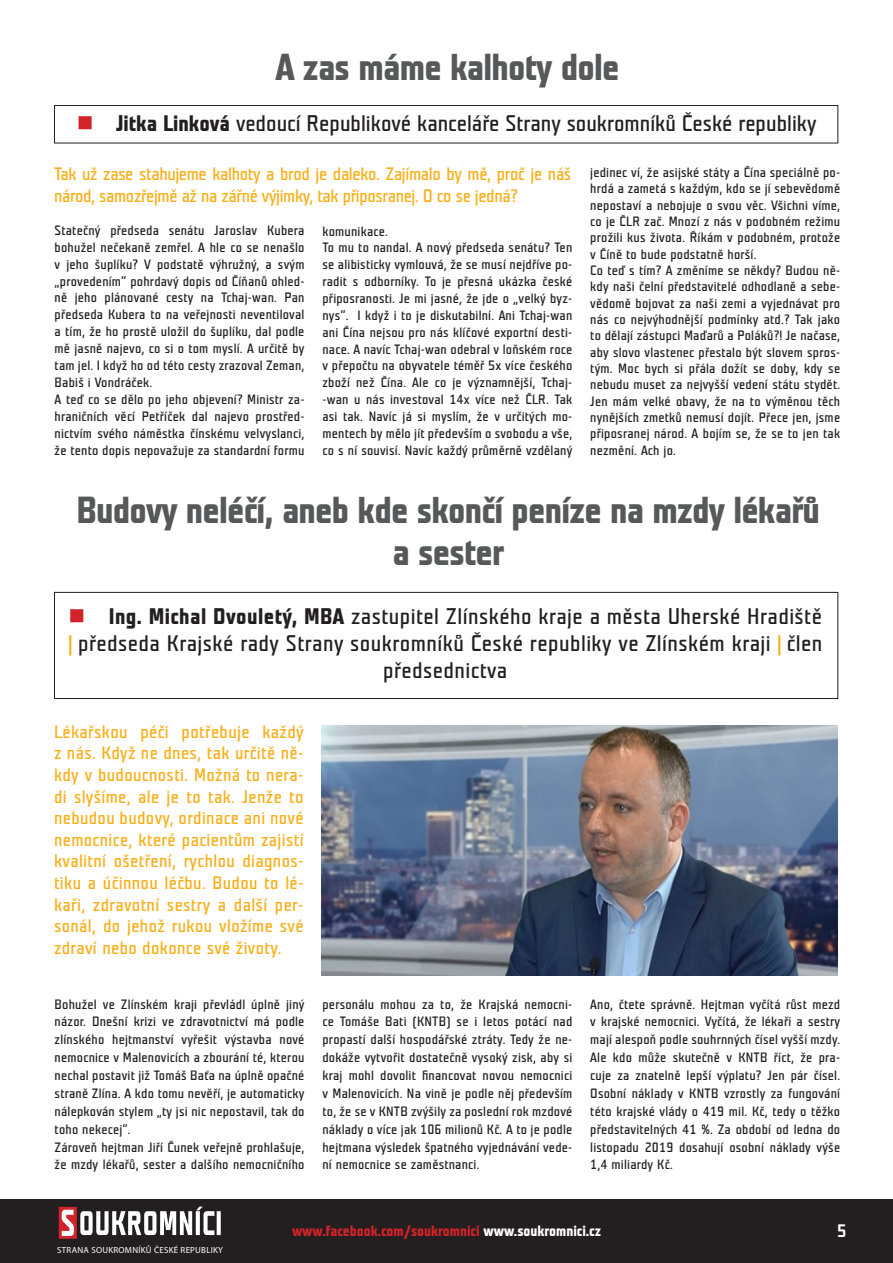
<style>
.page{position:relative;width:893px;height:1263px;background:#fff}
.page>*{position:absolute;margin:0;border:0;box-sizing:border-box;transform-origin:0 0}
.t1{font:700 37.5px/42px "Teuton Normal CE";letter-spacing:-.02em;color:#57585a;text-align:center}
.t2{font:22.5px/27px "Teuton Normal CE";letter-spacing:.02em;color:#231f20;text-align:center}
.t3{font:22.5px "Teuton Normal CE";color:#231f20}
.t4{font:18px/21.6px "Teuton Normal CE";letter-spacing:-.02em;color:#faaf18}
.t5{font:18px "Teuton Fett";color:#fff}
.t6{font:700 15px "Teuton Normal CE";color:#d1232a}
.t7{font:13.5px/17.9px "Teuton Normal CE";letter-spacing:.015em;color:#231f20;text-align:justify}
.t8{font:8.85px "Myriad Pro";letter-spacing:.03em;color:#fff}
.s1{color:#d1232a}
.s2{font-weight:700}
.s3{color:#faaf18}
.s4{color:#fff}
</style>
<div class="page">
<div style="left:0;top:1199px;width:893px;height:64px;background:#231f20"></div>
<div style="left:58px;top:1205px;width:20px;height:35px;background:#d1232a"></div>
<div style="left:56px;top:1204px;width:23px;height:37px;border:2px solid #231f20"></div>
<svg style="left:62px;top:1210px;width:12px;height:26px"></svg>
<svg style="left:80px;top:1206px;width:141px;height:29px"></svg>
<div style="left:54px;top:105px;width:784px;height:38px;border:1px solid #231f20"></div>
<div style="left:54px;top:592px;width:784px;height:107px;border:1px solid #231f20"></div>
<img style="left:322px;top:725px;width:515px;height:250px">
<p class="t1" style="left:276px;top:48px;width:345px">A zas máme kalhoty dole</p>
<p class="t3" style="left:77px;top:112px;width:741px"><span class="s1">■</span> <span class="s2">Jitka Linková</span> vedoucí Republikové kanceláře Strany soukromníků České republiky</p>
<p class="t4" style="left:54px;top:164px;width:519px">Tak už zase stahujeme kalhoty a brod je daleko. Zajímalo by mě, proč je náš národ, samozřejmě až na zářné výjimky, tak připosranej. O co se jedná?</p>
<p class="t7" style="left:55px;top:222px;width:251px;line-height:17px">Statečný předseda senátu Jaroslav Kubera bohužel nečekaně zemřel. A hle co se nenašlo v jeho šuplíku? V podstatě výhružný, a svým „provedením“ pohrdavý dopis od Číňanů ohled&shy;ně jeho plánované cesty na Tchaj-wan. Pan předseda Kubera to na veřejnosti neventiloval a tím, že ho prostě uložil do šuplíku, dal podle mě jasně najevo, co si o tom myslí. A určitě by tam jel. I když ho od této cesty zrazoval Zeman, Babiš i Vondráček.</p>
<p class="t7" style="left:55px;top:391px;width:251px;line-height:17px">A teď co se dělo po jeho objevení? Ministr za&shy;hraničních věcí Petříček dal najevo prostřed&shy;nictvím svého náměstka čínskému velvyslanci, že tento dopis nepovažuje za standardní formu</p>
<p class="t7" style="left:322px;top:222px;width:67px">komunikace.</p>
<p class="t7" style="left:322px;top:240px;width:251px;line-height:16.8px">To mu to nandal. A nový předseda senátu? Ten se alibisticky vymlouvá, že se musí nejdříve po&shy;radit s odborníky. To je přesná ukázka české připosranosti. Je mi jasné, že jde o „velký byz&shy;nys“. I když i to je diskutabilní. Ani Tchaj-wan ani Čína nejsou pro nás klíčové exportní desti&shy;nace. A navíc Tchaj-wan odebral v loňském roce v přepočtu na obyvatele téměř 5x více českého zboží než Čína. Ale co je významnější, Tchaj--wan u nás investoval 14x více než ČLR. Tak asi tak. Navíc já si myslím, že v určitých mo&shy;mentech by mělo jít především o svobodu a vše, co s ní souvisí. Navíc každý průměrně vzdělaný</p>
<p class="t7" style="left:590px;top:165px;width:251px;line-height:16.4px">jedinec ví, že asijské státy a Čína speciálně po&shy;hrdá a zametá s každým, kdo se jí sebevědomě nepostaví a nebojuje o svou věc. Všichni víme, co je ČLR zač. Mnozí z nás v podobném režimu prožili kus života. Říkám v podobném, protože v Číně to bude podstatně horší.</p>
<p class="t7" style="left:590px;top:263px;width:251px;line-height:16.4px">Co teď s tím? A změníme se někdy? Budou ně&shy;kdy naši čelní představitelé odhodlaně a sebe&shy;vědomě bojovat za naši zemi a vyjednávat pro nás co nejvýhodnější podmínky atd.? Tak jako to dělají zástupci Maďarů a Poláků?! Je načase, aby slovo vlastenec přestalo být slovem spros&shy;tým. Moc bych si přála dožít se doby, kdy se nebudu muset za nejvyšší vedení státu stydět.<br>Jen mám velké obavy, že na to výměnou těch nynějších zmetků nemusí dojít. Přece jen, jsme připosranej národ. A bojím se, že se to jen tak nezmění. Ach jo.</p>
<p class="t1" style="left:77px;top:490px;width:745px">Budovy neléčí, aneb kde skončí peníze na mzdy lékařů a sester</p>
<p class="t2" style="left:68px;top:604px;width:756px"><span class="s1">■</span> <span class="s2">Ing. Michal Dvouletý, MBA</span> zastupitel Zlínského kraje a města Uherské Hradiště <span class="s3">|</span> předseda Krajské rady Strany soukromníků České republiky ve Zlínském kraji <span class="s3">|</span> člen předsednictva</p>
<p class="t4" style="left:54px;top:721px;width:251px;text-align:justify">Lékařskou péči potřebuje každý z nás. Když ne dnes, tak určitě ně&shy;kdy v budoucnosti. Možná to nera&shy;di slyšíme, ale je to tak. Jenže to nebudou budovy, ordinace ani nové nemocnice, které pacientům zajistí kvalitní ošetření, rychlou diagnos&shy;tiku a účinnou léčbu. Budou to lé&shy;kaři, zdravotní sestry a další per&shy;sonál, do jehož rukou vložíme své zdraví nebo dokonce své životy.</p>
<p class="t7" style="left:55px;top:995px;width:251px">Bohužel ve Zlínském kraji převládl úplně jiný názor. Dnešní krizi ve zdravotnictví má podle zlínského hejtmanství vyřešit výstavba nové nemocnice v Malenovicích a zbourání té, kterou nechal postavit již Tomáš Baťa na úplně opačné straně Zlína. A kdo tomu nevěří, je automaticky nálepkován stylem „ty jsi nic nepostavil, tak do toho nekecej“.</p>
<p class="t7" style="left:55px;top:1138px;width:251px">Zároveň hejtman Jiří Čunek veřejně prohlašuje, že mzdy lékařů, sester a dalšího nemocničního</p>
<p class="t7" style="left:322px;top:995px;width:251px">personálu mohou za to, že Krajská nemocni&shy;ce Tomáše Bati (KNTB) se i letos potácí nad propastí další hospodářské ztráty. Tedy že ne&shy;dokáže vytvořit dostatečně vysoký zisk, aby si kraj mohl dovolit financovat novou nemocnici v Malenovicích. Na vině je podle něj především to, že se v KNTB zvýšily za poslední rok mzdové náklady o více jak 106 milionů Kč. A to je podle hejtmana výsledek špatného vyjednávání vede&shy;ní nemocnice se zaměstnanci.</p>
<p class="t7" style="left:590px;top:995px;width:251px">Ano, čtete správně. Hejtman vyčítá růst mezd v krajské nemocnici. Vyčítá, že lékaři a sestry mají alespoň podle souhrnných čísel vyšší mzdy.</p>
<p class="t7" style="left:590px;top:1049px;width:251px">Ale kdo může skutečně v KNTB říct, že pra&shy;cuje za znatelně lepší výplatu? Jen pár čísel.<br>Osobní náklady v KNTB vzrostly za fungování této krajské vlády o 419 mil. Kč, tedy o těžko představitelných 41 %. Za období od ledna do listopadu 2019 dosahují osobní náklady výše 1,4 miliardy Kč.</p>
<p class="t8" style="left:57px;top:1245px;width:167px">STRANA SOUKROMNÍKŮ ČESKÉ REPUBLIKY</p>
<p class="t6" style="left:292px;top:1223px;width:310px">www.facebook.com/soukromnici <span class="s4">www.soukromnici.cz</span></p>
<p class="t5" style="left:837px;top:1222px;width:11px">5</p>
</div>
